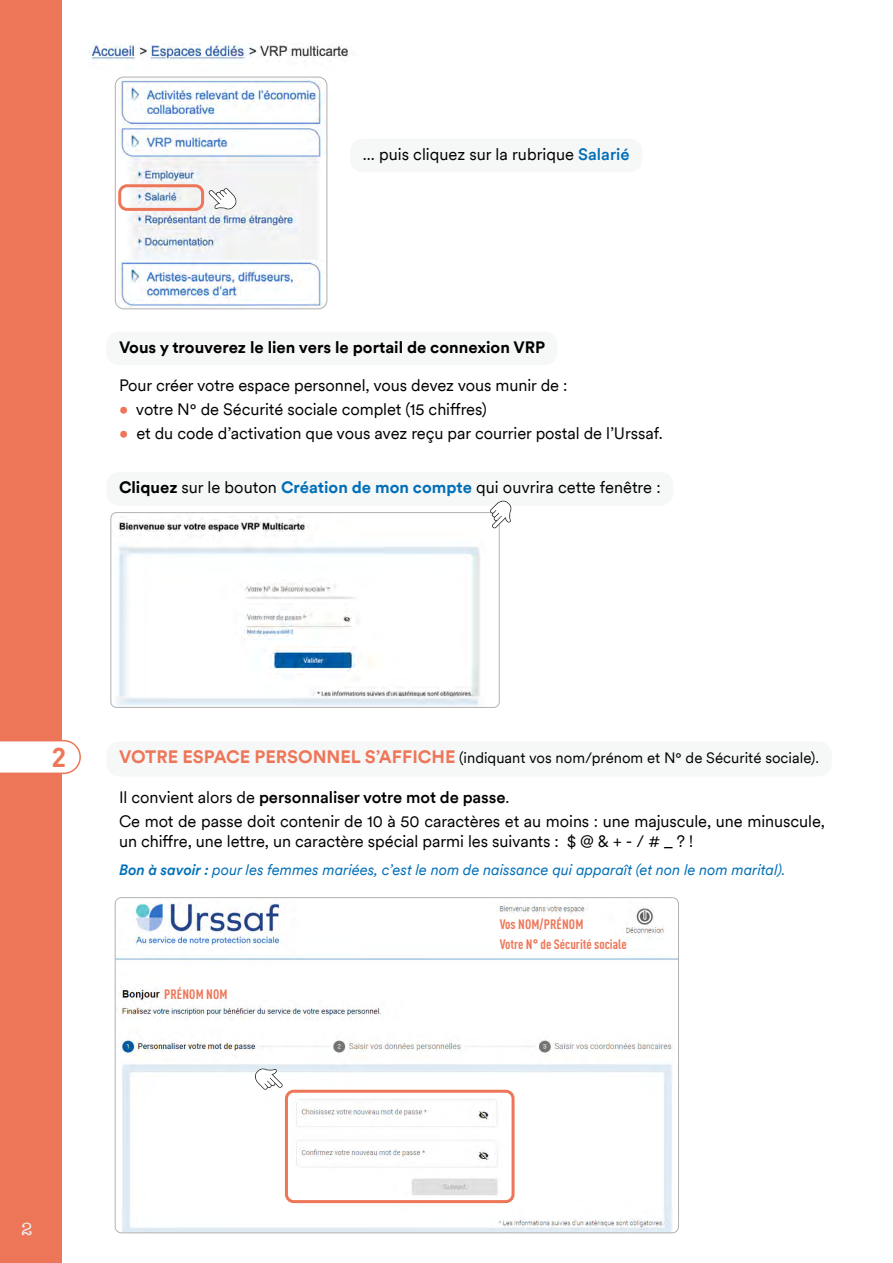
<style>
.page{position:relative;width:893px;height:1263px;background:#fff}
.page>*{position:absolute;margin:0;border:0;box-sizing:border-box;transform-origin:0 0}
.t1{font:700 27px "DINOT";color:#ee7658}
.t2{font:18px "American Typewriter";color:#edeeee}
.etapes{font:16.5px/19.5px "Circular";letter-spacing:-.005em;color:#000}
.etapes-2{font:700 16.5px "Circular";color:#000}
.etapes-3{font:500 16.5px "Circular";letter-spacing:-.005em;color:#000}
.etapes-4{font:italic 15px "Circular";letter-spacing:-.005em;color:#006fb8}
.etapes-5{font:15px "Circular";color:#000}
.etapes-6{font:700 condensed 13.5px "DINOT";color:#ee7658}
.s1{font-weight:500;color:#006fb8}
.s2{color:#ee7658}
.s3{font-weight:700}
.s4{font-weight:700;color:#006fb8}
.s5{font-weight:700;font-size:18px;color:#ee7658}
.s6{font-weight:400}
.s7{font-weight:500}
</style>
<div class="page">
<div style="left:0;top:0;width:62px;height:1263px;background:#ee7658"></div>
<img style="left:89px;top:43px;width:260px;height:21px">
<div style="left:106px;top:332px;width:451px;height:33px;background:#f6f7f7;border-radius:13px"></div>
<div style="left:106px;top:741px;width:726px;height:35px;background:#f6f7f7;border-radius:13px"></div>
<div style="left:350px;top:139px;width:292px;height:33px;background:#f6f7f7;border-radius:13px"></div>
<img style="left:115px;top:77px;width:212px;height:232px">
<div style="left:115px;top:77px;width:212px;height:232px;border:1px solid #b3b2b2;border-radius:9px"></div>
<div style="left:118px;top:184px;width:86px;height:27px;border:3px solid #ee7658;border-radius:7px"></div>
<svg style="left:209px;top:188px;width:28px;height:21px"></svg>
<div style="left:106px;top:472px;width:567px;height:33px;background:#f6f7f7;border-radius:13px"></div>
<img style="left:112px;top:514px;width:386px;height:192px">
<div style="left:110px;top:512px;width:390px;height:196px;border:1px solid #b3b2b2;border-radius:6px"></div>
<svg style="left:490px;top:500px;width:21px;height:28px"></svg>
<svg style="left:0;top:739px;width:81px;height:36px"></svg>
<img style="left:115px;top:899px;width:562px;height:334px">
<div style="left:285px;top:1090px;width:230px;height:113px;border:3px solid #ee7658;border-radius:7px"></div>
<svg style="left:255px;top:1068px;width:28px;height:22px"></svg>
<p class="etapes" style="left:363px;top:143px;width:268px">... puis cliquez sur la rubrique <span class="s1">Salarié</span></p>
<p class="etapes-2" style="left:119px;top:335px;width:427px">Vous y trouverez le lien vers le portail de connexion VRP</p>
<p class="etapes" style="left:119px;top:375px;width:450px">Pour créer votre espace personnel, vous devez vous munir de :</p>
<p class="etapes" style="left:119px;top:399px;width:369px"><span class="s2">•</span> votre N° de Sécurité sociale complet (15 chiffres)</p>
<p class="etapes" style="left:119px;top:423px;width:545px"><span class="s2">•</span> et du code d’activation que vous avez reçu par courrier postal de l’Urssaf.</p>
<p class="etapes" style="left:119px;top:477px;width:543px"><span class="s3">Cliquez</span> sur le bouton <span class="s4">Création de mon compte</span> qui ouvrira cette fenêtre :</p>
<p class="t1" style="left:52px;top:740px;width:16px">2</p>
<p class="etapes-5" style="left:119px;top:748px;width:701px"><span class="s5">VOTRE ESPACE PERSONNEL S’AFFICHE</span> (indiquant vos nom/prénom et N° de Sécurité sociale).</p>
<p class="etapes-3" style="left:119px;top:786px;width:392px"><span class="s6">Il convient alors de</span> personnaliser votre mot de passe<span class="s6">.</span></p>
<p class="etapes" style="left:119px;top:811px;width:707px">Ce mot de passe doit contenir de 10 à 50 caractères et au moins : une majuscule, une minuscule, un chiffre, une lettre, un caractère spécial parmi les suivants : $ @ &amp; + - / # _ ? !</p>
<p class="etapes-4" style="left:119px;top:859px;width:668px"><span class="s7">Bon à savoir :</span> pour les femmes mariées, c’est le nom de naissance qui apparaît (et non le nom marital).</p>
<p class="etapes-6" style="left:164px;top:986px;width:65px">PRÉNOM NOM</p>
<p class="etapes-6" style="left:500px;top:916px;width:85px">Vos NOM/PRÉNOM</p>
<p class="etapes-6" style="left:500px;top:936px;width:129px">Votre N° de Sécurité sociale</p>
<p class="t2" style="left:21px;top:1215px;width:13px">2</p>
</div>
